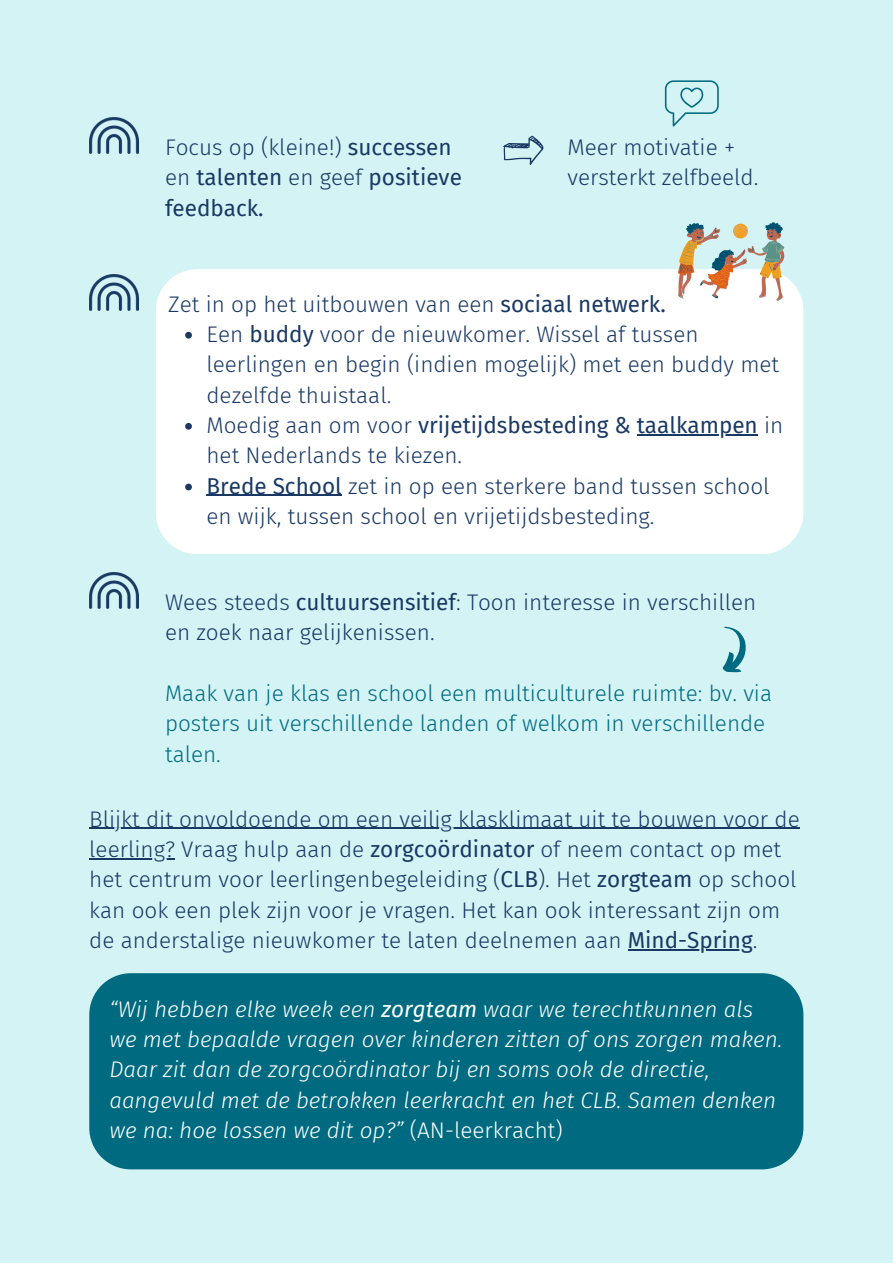
<style>
.page{position:relative;width:893px;height:1264px;background:#fff}
.page>*{position:absolute;margin:0;border:0;box-sizing:border-box;transform-origin:0 0}
.t1{font:300 22.5px/30.3px "Fira Sans";color:#193964}
.t2{font:italic 300 22.5px/30.3px "Fira Sans";color:#fff}
.t3{font:300 22.5px/30.3px "Fira Sans";color:#006b80}
.t4{font:22.5px/30.3px "Fira Sans";color:#193964}
.s1{font-weight:300}
.s2{font-weight:400}
.s3{font-style:normal}
</style>
<div class="page">
<div style="left:0;top:0;width:892px;height:1262px;background:#d3f3f5"></div>
<svg style="left:722px;top:626px;width:24px;height:47px"></svg>
<img style="left:89px;top:572px;width:50px;height:36px">
<div style="left:156px;top:269px;width:647px;height:284px;background:#fff"></div>
<svg style="left:185px;top:332px;width:7px;height:6px"></svg>
<svg style="left:185px;top:423px;width:7px;height:6px"></svg>
<hr style="left:636px;top:434px;width:121px;height:1px;background:#193964">
<svg style="left:185px;top:483px;width:7px;height:7px"></svg>
<hr style="left:206px;top:495px;width:136px;height:1px;background:#193964">
<svg style="left:677px;top:222px;width:107px;height:79px"></svg>
<img style="left:89px;top:274px;width:50px;height:36px">
<img style="left:89px;top:117px;width:50px;height:36px">
<svg style="left:664px;top:80px;width:54px;height:46px"></svg>
<div style="left:89px;top:973px;width:714px;height:196px;background:#006b80"></div>
<svg style="left:503px;top:136px;width:40px;height:29px"></svg>
<hr style="left:89px;top:827px;width:710px;height:1px;background:#193964">
<hr style="left:89px;top:858px;width:86px;height:1px;background:#193964">
<hr style="left:627px;top:949px;width:125px;height:1px;background:#193964">
<p class="t4" style="left:165px;top:132px;width:298px"><span class="s1">Focus op (kleine!)</span> successen <span class="s1">en</span> talenten <span class="s1">en geef</span> positieve feedback.</p>
<p class="t1" style="left:567px;top:132px;width:192px">Meer motivatie + versterkt zelfbeeld.</p>
<p class="t1" style="left:168px;top:289px;width:499px">Zet in op het uitbouwen van een <span class="s2">sociaal netwerk.</span></p>
<p class="t1" style="left:206px;top:319px;width:578px">Een <span class="s2">buddy</span> voor de nieuwkomer. Wissel af tussen leerlingen en begin (indien mogelijk) met een buddy met dezelfde thuistaal.<br>Moedig aan om voor <span class="s2">vrijetijdsbesteding &amp; taalkampen</span> in het Nederlands te kiezen.<br><span class="s2">Brede School</span> zet in op een sterkere band tussen school en wijk, tussen school en vrijetijdsbesteding.</p>
<p class="t1" style="left:165px;top:587px;width:592px">Wees steeds <span class="s2">cultuursensitief</span>: Toon interesse in verschillen en zoek naar gelijkenissen.</p>
<p class="t3" style="left:165px;top:678px;width:608px">Maak van je klas en school een multiculturele ruimte: bv. via posters uit verschillende landen of welkom in verschillende talen.</p>
<p class="t1" style="left:89px;top:804px;width:712px">Blijkt dit onvoldoende om een veilig klasklimaat uit te bouwen voor de leerling? Vraag hulp aan de <span class="s2">zorgcoördinator</span> of neem contact op met het centrum voor leerlingenbegeleiding (<span class="s2">CLB</span>). Het <span class="s2">zorgteam</span> op school kan ook een plek zijn voor je vragen. Het kan ook interessant zijn om de anderstalige nieuwkomer te laten deelnemen aan <span class="s2">Mind-Spring</span>.</p>
<p class="t2" style="left:109px;top:994px;width:674px">“Wij hebben elke week een <span class="s2">zorgteam</span> waar we terechtkunnen als we met bepaalde vragen over kinderen zitten of ons zorgen maken.<br>Daar zit dan de zorgcoördinator bij en soms ook de directie, aangevuld met de betrokken leerkracht en het CLB. Samen denken we na: hoe lossen we dit op?” <span class="s3">(AN-leerkracht)</span></p>
</div>
